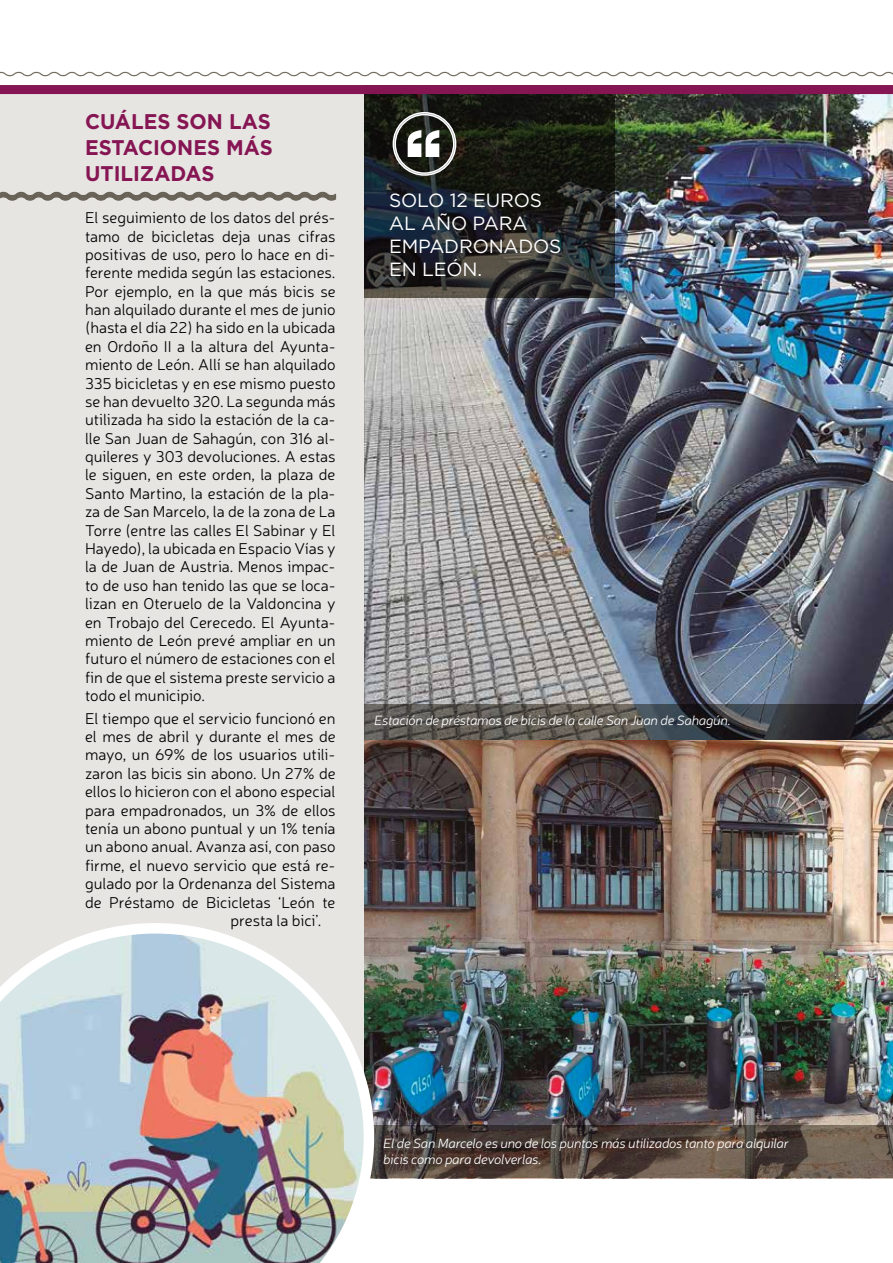
<style>
.page{position:relative;width:893px;height:1263px;background:#fff}
.page>*{position:absolute;margin:0;border:0;box-sizing:border-box;transform-origin:0 0}
.t1{font:700 21.3px/25.8px "Gotham";color:#861553;text-align:justify;scale:.96 1}
.t2{font:19.05px/23px "Gotham";letter-spacing:-.01em;color:#fff}
.t3{font:300 15.75px/18.5px "Neris";color:#000;text-align:justify}
.t4{font:italic 300 13.5px/16.2px "Neris";letter-spacing:-.02em;color:#fff}
</style>
<div class="page">
<img style="left:364px;top:94px;width:529px;height:610px">
<svg style="left:364px;top:704px;width:529px;height:37px;background:#4b4948"></svg>
<svg style="left:0;top:71px;width:893px;height:6px"></svg>
<svg style="left:364px;top:94px;width:251px;height:204px;background:#212423"></svg>
<div style="left:0;top:85px;width:364px;height:1093px;background:#e6e5e2"></div>
<svg style="left:392px;top:111px;width:65px;height:65px"></svg>
<div style="left:0;top:85px;width:893px;height:9px;background:#861553"></div>
<img style="left:364px;top:741px;width:529px;height:384px">
<svg style="left:374px;top:1125px;width:519px;height:53px;background:#55473e"></svg>
<img style="left:0;top:923px;width:374px;height:340px">
<h1 class="t1" style="left:85px;top:108px;width:197px">CUÁLES SON LAS ESTACIONES MÁS UTILIZADAS</h1>
<p class="t3" style="left:85px;top:208px;width:252px">El seguimiento de los datos del prés&shy;tamo de bicicletas deja unas cifras positivas de uso, pero lo hace en di&shy;ferente medida según las estaciones.<br>Por ejemplo, en la que más bicis se han alquilado durante el mes de junio (hasta el día 22) ha sido en la ubicada en Ordoño II a la altura del Ayunta&shy;miento de León. Allí se han alquilado 335 bicicletas y en ese mismo puesto se han devuelto 320. La segunda más utilizada ha sido la estación de la ca&shy;lle San Juan de Sahagún, con 316 al&shy;quileres y 303 devoluciones. A estas le siguen, en este orden, la plaza de Santo Martino, la estación de la pla&shy;za de San Marcelo, la de la zona de La Torre (entre las calles El Sabinar y El Hayedo), la ubicada en Espacio Vías y la de Juan de Austria. Menos impac&shy;to de uso han tenido las que se loca&shy;lizan en Oteruelo de la Valdoncina y en Trobajo del Cerecedo. El Ayunta&shy;miento de León prevé ampliar en un futuro el número de estaciones con el fin de que el sistema preste servicio a todo el municipio.</p>
<p class="t3" style="left:85px;top:708px;width:252px">El tiempo que el servicio funcionó en</p>
<p class="t3" style="left:85px;top:727px;width:252px">el mes de abril y durante el mes de</p>
<p class="t3" style="left:85px;top:745px;width:252px">mayo, un 69% de los usuarios utili-</p>
<p class="t3" style="left:85px;top:764px;width:252px">zaron las bicis sin abono. Un 27% de</p>
<p class="t3" style="left:85px;top:782px;width:252px">ellos lo hicieron con el abono especial</p>
<p class="t3" style="left:85px;top:800px;width:252px">para empadronados, un 3% de ellos</p>
<p class="t3" style="left:85px;top:819px;width:252px">tenía un abono puntual y un 1% tenía</p>
<p class="t3" style="left:85px;top:837px;width:252px">un abono anual. Avanza así, con paso</p>
<p class="t3" style="left:85px;top:855px;width:252px">firme, el nuevo servicio que está re-</p>
<p class="t3" style="left:85px;top:874px;width:252px">gulado por la Ordenanza del Sistema</p>
<p class="t3" style="left:85px;top:892px;width:252px">de Préstamo de Bicicletas ‘León te</p>
<p class="t3" style="left:231px;top:911px;width:92px">presta la bici’.</p>
<p class="t2" style="left:389px;top:188px;width:174px">SOLO 12 EUROS<br>AL AÑO PARA<br>EMPADRONADOS<br>EN LEÓN.</p>
<p class="t4" style="left:374px;top:712px;width:358px">Estación de préstamos de bicis de la calle San Juan de Sahagún.</p>
<p class="t4" style="left:383px;top:1134px;width:407px">El de San Marcelo es uno de los puntos más utilizados tanto para alquilar bicis como para devolverlas.</p>
</div>
